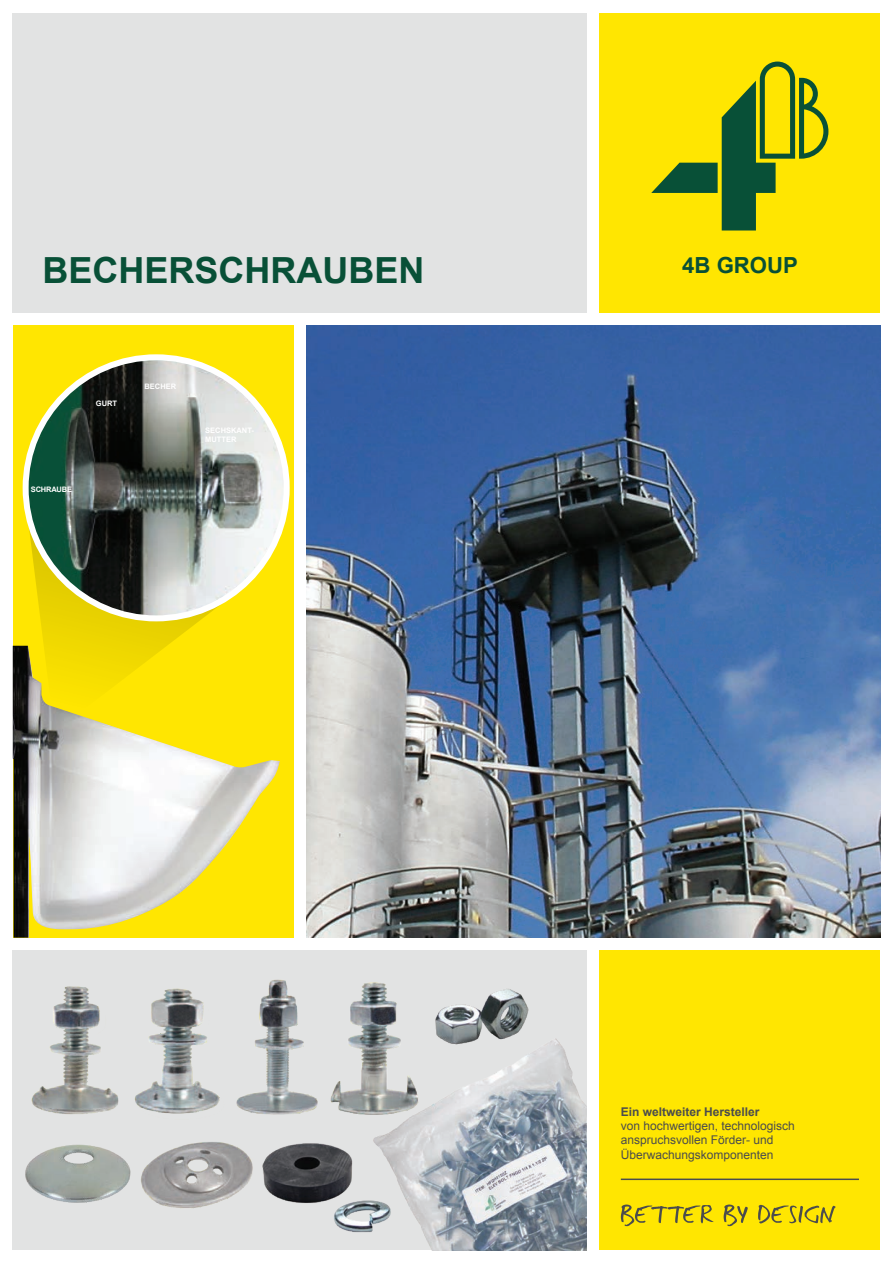
<style>
.page{position:relative;width:893px;height:1263px;background:#fff}
.page>*{position:absolute;margin:0;border:0;box-sizing:border-box;transform-origin:0 0}
.t1{font:700 36px "Arial";color:#085037}
.t2{font:700 22.2px "Arial";color:#085037}
.t3{font:12px/14.4px "Arial";color:#4b4c4d}
.t4{font:700 7.5px/9px "Arial";color:#fff}
.t5{font:700 7.5px "Arial";letter-spacing:-.025em;color:#fff}
.s1{font-weight:700}
</style>
<div class="page">
<div style="left:13px;top:950px;width:574px;height:300px;background:#e2e3e3"></div>
<img style="left:375px;top:1038px;width:212px;height:212px">
<div style="left:13px;top:13px;width:574px;height:300px;background:#e2e3e3"></div>
<div style="left:600px;top:950px;width:280px;height:300px;background:#ffe601"></div>
<div style="left:599px;top:13px;width:281px;height:300px;background:#ffe601"></div>
<svg style="left:651px;top:62px;width:177px;height:168px"></svg>
<img style="left:306px;top:325px;width:574px;height:613px">
<div style="left:13px;top:325px;width:280px;height:613px;background:#ffe601"></div>
<svg style="left:758px;top:1205px;width:78px;height:18px"></svg>
<svg style="left:724px;top:1204px;width:24px;height:22px"></svg>
<svg style="left:621px;top:1204px;width:92px;height:22px"></svg>
<hr style="left:621px;top:1178px;width:238px;height:2px;background:#4b4c4d">
<img style="left:13px;top:646px;width:267px;height:292px">
<svg style="left:26px;top:518px;width:212px;height:214px"></svg>
<svg style="left:23px;top:353px;width:267px;height:268px;background:#fefad3"></svg>
<img style="left:331px;top:982px;width:102px;height:141px">
<img style="left:236px;top:979px;width:95px;height:136px">
<img style="left:137px;top:988px;width:83px;height:126px">
<img style="left:25px;top:1144px;width:106px;height:59px">
<img style="left:431px;top:983px;width:104px;height:66px">
<img style="left:334px;top:1190px;width:69px;height:51px">
<img style="left:262px;top:1138px;width:113px;height:81px">
<img style="left:141px;top:1142px;width:112px;height:66px">
<img style="left:26px;top:357px;width:261px;height:261px;border-radius:131px">
<div style="left:23px;top:354px;width:267px;height:267px;border:6px solid #fff;border-radius:50%"></div>
<img style="left:31px;top:986px;width:106px;height:129px">
<p class="t1" style="left:43px;top:246px;width:383px">BECHERSCHRAUBEN</p>
<p class="t2" style="left:682px;top:251px;width:117px">4B GROUP</p>
<p class="t4" style="left:96px;top:399px;width:23px">GURT</p>
<p class="t4" style="left:145px;top:382px;width:33px">BECHER</p>
<p class="t5" style="left:31px;top:485px;width:43px">SCHRAUBE</p>
<p class="t4" style="left:205px;top:426px;width:50px">SECHSKANT-<br>MUTTER</p>
<p class="t3" style="left:621px;top:1104px;width:176px"><span class="s1">Ein weltweiter Hersteller<br></span>von hochwertigen, technologisch anspruchsvollen Förder- und<br>Überwachungskomponenten</p>
</div>
